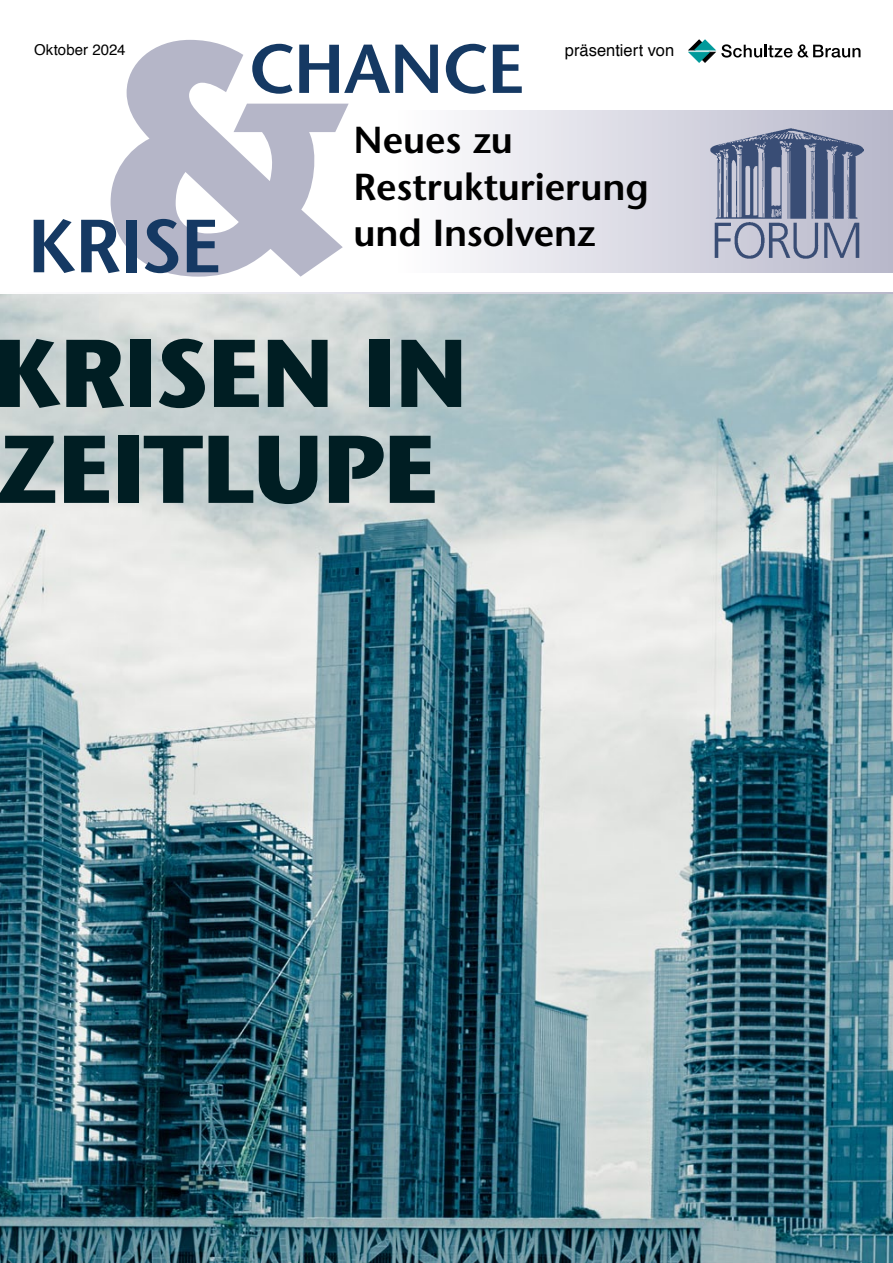
<style>
.page{position:relative;width:893px;height:1263px;background:#fff}
.page>*{position:absolute;margin:0;border:0;box-sizing:border-box;transform-origin:0 0}
.t1{font:700 95.85px/95.8px "Stone Sans";letter-spacing:-.01em;color:#001e23}
.t2{font:600 75px "Stone Sans";letter-spacing:-.02em;color:#153963}
.t3{font:600 69px "Stone Sans";letter-spacing:-.01em;color:#153963}
.t4{font:600 37.5px/46.5px "Stone Sans";letter-spacing:-.005em;color:#000}
.t5{font:16.5px "Helvetica";color:#000}
.t6{font:15px "Helvetica";letter-spacing:.005em;color:#000}
</style>
<div class="page">
<img style="left:0;top:294px;width:893px;height:969px">
<div style="left:391px;top:111px;width:502px;height:161px;background:linear-gradient(to right,#fffeff,#b7b7ca)"></div>
<svg style="left:111px;top:40px;width:238px;height:237px;fill:#b5b6c8"></svg>
<img style="left:710px;top:129px;width:153px;height:130px">
<svg style="left:721px;top:44px;width:139px;height:14px"></svg>
<svg style="left:689px;top:40px;width:26px;height:22px"></svg>
<h3 class="t3" style="left:249px;top:27px;width:277px">Chance</h3>
<p class="t6" style="left:34px;top:39px;width:93px">Oktober 2024</p>
<p class="t5" style="left:565px;top:38px;width:111px">präsentiert von</p>
<h2 class="t2" style="left:27px;top:201px;width:195px">Krise</h2>
<p class="t4" style="left:354px;top:117px;width:297px">Neues zu -Restrukturierung und I nsolvenz</p>
<h1 class="t1" style="left:-6px;top:326px;width:475px">KRISEN IN<br>ZEITLUPE</h1>
</div>
